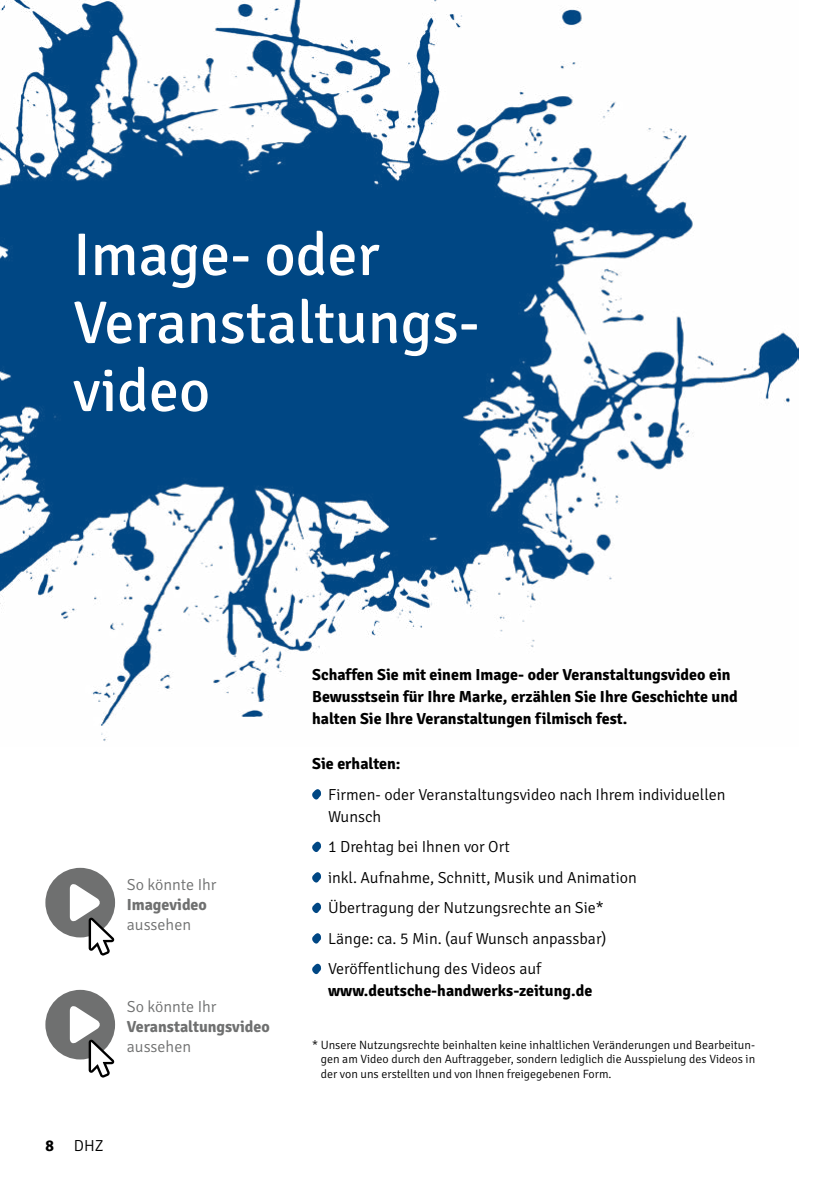
<style>
.page{position:relative;width:840px;height:1191px;background:#fff}
.page>*{position:absolute;margin:0;border:0;box-sizing:border-box;transform-origin:0 0}
.t1{font:60px/68px "Signika";color:#fff}
.t2{font:300 16px/30.6px "Signika";color:#000}
.t3{font:700 16px/22px "Signika";color:#000}
.t4{font:300 16px "Signika";color:#6f7070}
.t5{font:700 16px "Signika";color:#6f7070}
.t6{font:300 12px/14.4px "Signika";color:#000;text-align:justify}
.s1{font-weight:700}
</style>
<div class="page">
<img style="left:0;top:0;width:798px;height:741px">
<svg style="left:312px;top:789px;width:9px;height:11px"></svg>
<svg style="left:312px;top:841px;width:9px;height:11px"></svg>
<svg style="left:312px;top:872px;width:9px;height:11px"></svg>
<svg style="left:312px;top:902px;width:9px;height:11px"></svg>
<svg style="left:312px;top:933px;width:9px;height:11px"></svg>
<svg style="left:312px;top:963px;width:9px;height:11px"></svg>
<div style="left:45px;top:868px;width:70px;height:69px;background:#6f7070;border-radius:50%"></div>
<div style="left:45px;top:989px;width:70px;height:70px;background:#6f7070;border-radius:50%"></div>
<svg style="left:70px;top:882px;width:44px;height:73px"></svg>
<svg style="left:70px;top:1004px;width:44px;height:73px"></svg>
<h1 class="t1" style="left:73px;top:222px;width:402px">Image- oder<br>Veranstaltungs&shy;video</h1>
<p class="t4" style="left:127px;top:876px;width:91px">So könnte Ihr</p>
<p class="t5" style="left:127px;top:895px;width:82px">Imagevideo</p>
<p class="t4" style="left:127px;top:916px;width:66px">aussehen</p>
<p class="t4" style="left:127px;top:998px;width:91px">So könnte Ihr</p>
<p class="t5" style="left:127px;top:1017px;width:144px">Veranstaltungsvideo</p>
<p class="t4" style="left:127px;top:1038px;width:66px">aussehen</p>
<p class="t2" style="left:45px;top:1130px;width:60px"><span class="s1">8</span> DHZ</p>
<p class="t3" style="left:312px;top:664px;width:427px">Schaffen Sie mit einem Image- oder Veranstaltungsvideo ein<br>Bewusstsein für Ihre Marke, erzählen Sie Ihre Geschichte und halten Sie Ihre Veranstaltungen filmisch fest.</p>
<p class="t3" style="left:312px;top:753px;width:90px">Sie erhalten:</p>
<p class="t2" style="left:328px;top:783px;width:398px;line-height:22px">Firmen- oder Veranstaltungsvideo nach Ihrem individuellen<br>Wunsch</p>
<p class="t2" style="left:328px;top:831px;width:310px">1 Drehtag bei Ihnen vor Ort<br>inkl. Aufnahme, Schnitt, Musik und Animation Übertragung der Nutzungsrechte an Sie* Länge: ca. 5 Min. (auf Wunsch anpassbar)<br>Veröffentlichung des Videos auf</p>
<p class="t3" style="left:328px;top:980px;width:265px">www.deutsche-handwerks-zeitung.de</p>
<p class="t6" style="left:320px;top:1037px;width:436px;text-indent:-9px">* Unsere Nutzungsrechte beinhalten keine inhaltlichen Veränderungen und Bearbeitun&shy;gen am Video durch den Auftraggeber, sondern lediglich die Ausspielung des Videos in der von uns erstellten und von Ihnen freigegebenen Form.</p>
</div>
